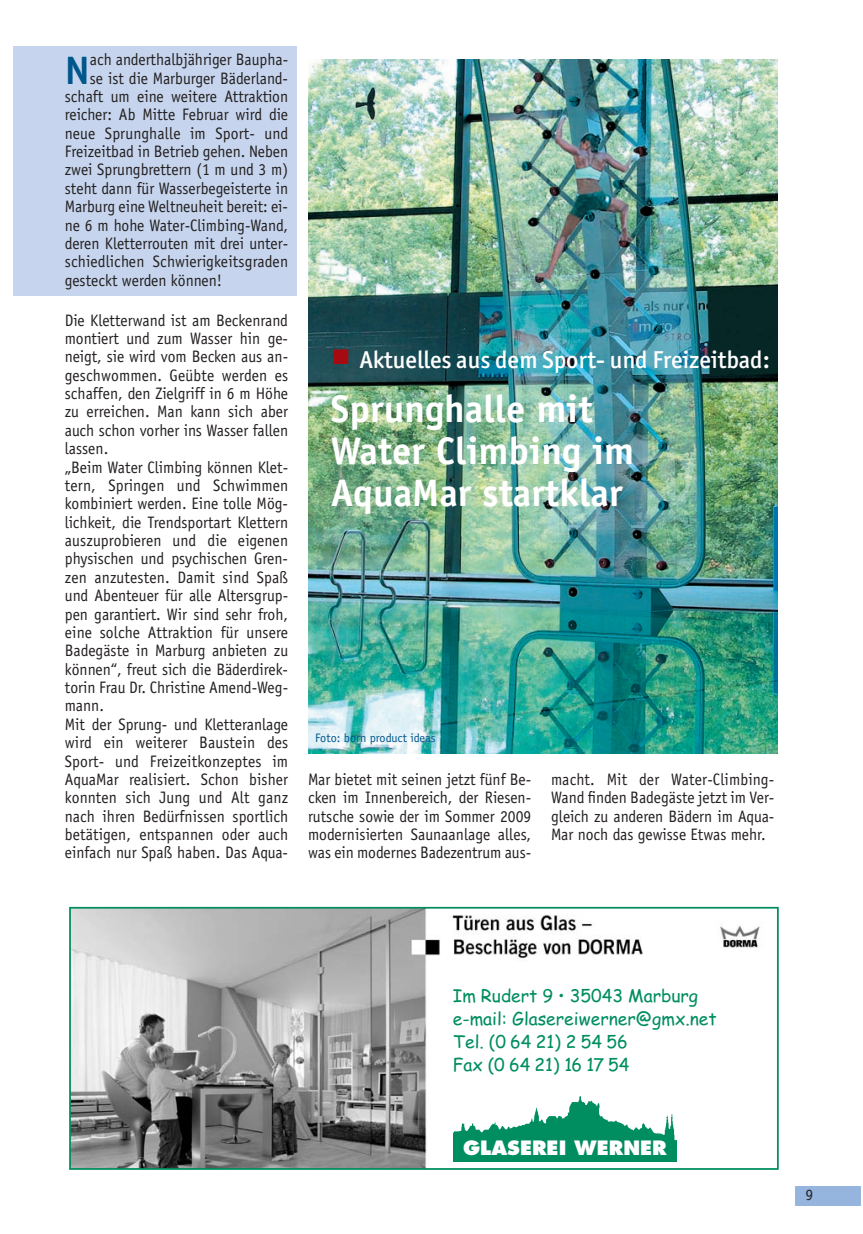
<style>
.page{position:relative;width:863px;height:1234px;background:#fff}
.page>*{position:absolute;margin:0;border:0;box-sizing:border-box;transform-origin:0 0}
.t1{font:700 39.73px "Officina Sans";color:#00578b}
.t2{font:700 38.5px/42px "Officina Sans";color:#fff}
.t3{font:500 24.5px "Officina San ITC";color:#fff}
.t4{font:21px "Zapf Dingbats";color:#a70b12}
.t5{font:800 19.25px "Futura";color:#fff}
.t6{font:17.5px/22.9px "Comic Sans MS";color:#008d60}
.t7{font:16.62px/18.4px "Officina Sans";color:#231f20;text-align:justify;scale:.94 1}
.t8{font:15.75px "Officina Sans";color:#231f20}
.t9{font:12.25px "Officina Sans";color:#00578b}
</style>
<div class="page">
<div style="left:13px;top:47px;width:283px;height:249px;background:#c6d5ed"></div>
<img style="left:308px;top:60px;width:470px;height:693px">
<img style="left:72px;top:910px;width:688px;height:257px">
<div style="left:69px;top:907px;width:710px;height:263px;border:2px solid #008d60"></div>
<img style="left:453px;top:1091px;width:223px;height:70px">
<div style="left:795px;top:1186px;width:66px;height:19px;background:#95b5de"></div>
<p class="t1" style="left:65px;top:55px;width:27px">N</p>
<p class="t7" style="left:90px;top:52px;width:212px">ach anderthalbjähriger Baupha-</p>
<p class="t7" style="left:90px;top:70px;width:212px">se ist die Marburger Bäderland-</p>
<p class="t7" style="left:65px;top:88px;width:239px">schaft um eine weitere Attraktion</p>
<p class="t7" style="left:65px;top:107px;width:239px">reicher: Ab Mitte Februar wird die</p>
<p class="t7" style="left:65px;top:125px;width:239px">neue Sprunghalle im Sport- und</p>
<p class="t7" style="left:65px;top:144px;width:239px">Freizeitbad in Betrieb gehen. Neben</p>
<p class="t7" style="left:65px;top:162px;width:239px">zwei Sprungbrettern (1 m und 3 m)</p>
<p class="t7" style="left:65px;top:180px;width:239px">steht dann für Wasserbegeisterte in</p>
<p class="t7" style="left:65px;top:199px;width:239px">Marburg eine Weltneuheit bereit: ei-</p>
<p class="t7" style="left:65px;top:217px;width:239px">ne 6 m hohe Water-Climbing-Wand,</p>
<p class="t7" style="left:65px;top:235px;width:239px">deren Kletterrouten mit drei unter-</p>
<p class="t7" style="left:65px;top:254px;width:239px">schiedlichen Schwierigkeitsgraden</p>
<p class="t7" style="left:65px;top:272px;width:169px">gesteckt werden können!</p>
<p class="t7" style="left:65px;top:312px;width:239px;text-align:left">Die Kletterwand ist am Beckenrand montiert und zum Wasser hin ge&shy;neigt, sie wird vom Becken aus an&shy;geschwommen. Geübte werden es schaffen, den Zielgriff in 6 m Höhe zu erreichen. Man kann sich aber auch schon vorher ins Wasser fallen lassen.<br>„Beim Water Climbing können Klet&shy;tern, Springen und Schwimmen kombiniert werden. Eine tolle Mög&shy;lichkeit, die Trendsportart Klettern auszuprobieren und die eigenen physischen und psychischen Gren&shy;zen anzutesten. Damit sind Spaß und Abenteuer für alle Altersgrup&shy;pen garantiert. Wir sind sehr froh, eine solche Attraktion für unsere<br>Badegäste in Marburg anbieten zu können“, freut sich die Bäderdirek&shy;torin Frau Dr. Christine Amend-Weg&shy;mann.<br>Mit der Sprung- und Kletteranlage wird ein weiterer Baustein des<br>Sport- und Freizeitkonzeptes im<br>AquaMar realisiert. Schon bisher konnten sich Jung und Alt ganz nach ihren Bedürfnissen sportlich betätigen, entspannen oder auch einfach nur Spaß haben. Das Aqua-</p>
<p class="t4" style="left:333px;top:347px;width:17px">■</p>
<p class="t3" style="left:359px;top:350px;width:412px">Aktuelles aus dem Sport- und Freizeitbad:</p>
<p class="t2" style="left:331px;top:391px;width:305px">Sprunghalle mit<br>Water Climbing im<br>AquaMar startklar</p>
<p class="t9" style="left:315px;top:733px;width:122px">Foto: born product ideas</p>
<p class="t7" style="left:308px;top:771px;width:239px">Mar bietet mit seinen jetzt fünf Be&shy;cken im Innenbereich, der Riesen&shy;rutsche sowie der im Sommer 2009 modernisierten Saunaanlage alles, was ein modernes Badezentrum aus-</p>
<p class="t7" style="left:551px;top:771px;width:239px">macht. Mit der Water-Climbing-Wand finden Badegäste jetzt im Ver&shy;gleich zu anderen Bädern im Aqua-Mar noch das gewisse Etwas mehr.</p>
<p class="t6" style="left:453px;top:986px;width:265px">Im Rudert 9 • 35043 Marburg e-mail: Glasereiwerner@gmx.net<br>Tel. (0 64 21) 2 54 56<br>Fax (0 64 21) 16 17 54</p>
<p class="t5" style="left:463px;top:1139px;width:205px">GLASEREI WERNER</p>
<p class="t8" style="left:805px;top:1189px;width:9px">9</p>
</div>
